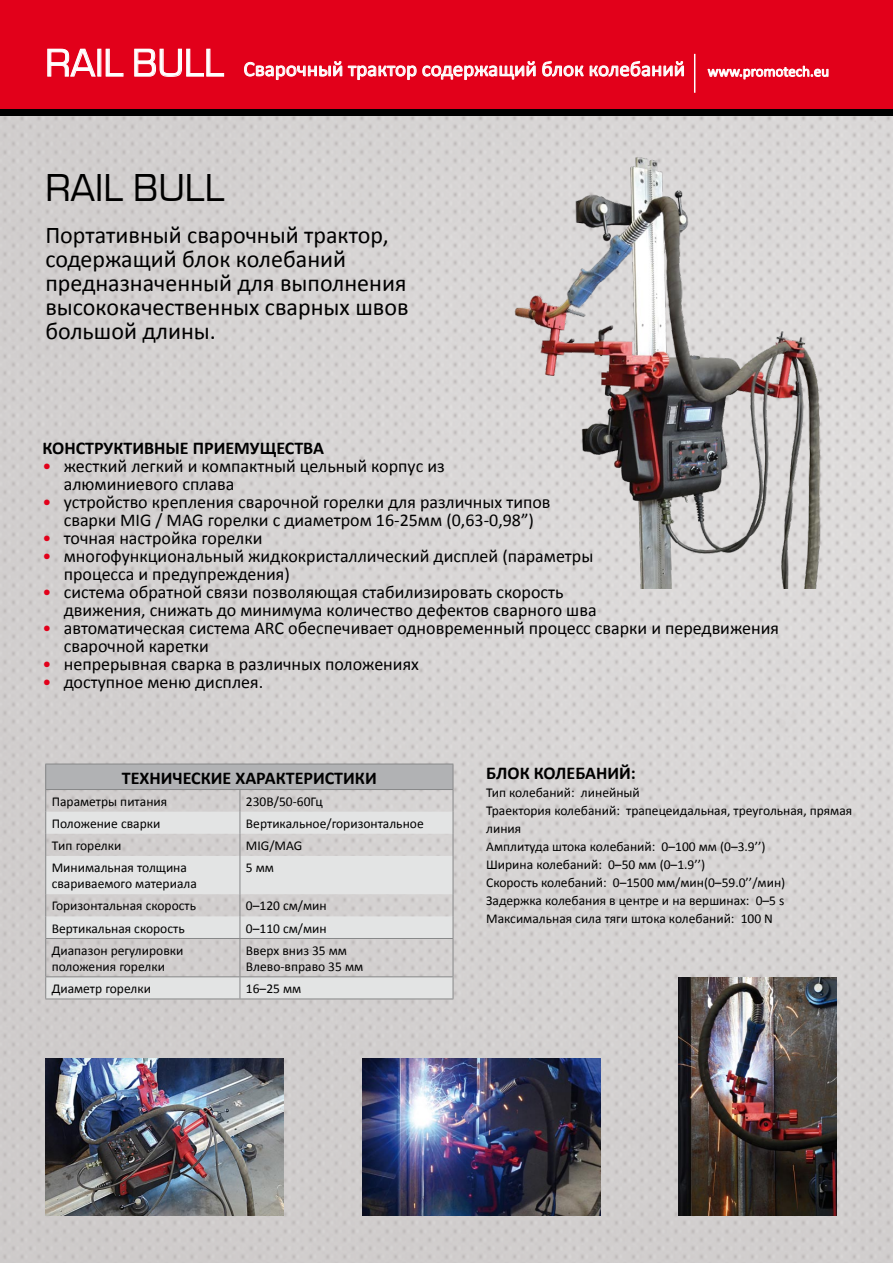
<style>
.page{position:relative;width:893px;height:1263px;background:#fff}
.page>*{position:absolute;margin:0;border:0;box-sizing:border-box;transform-origin:0 0}
.t1{font:36px "Euromode";color:#000}
.t2{font:24px/24px "Calibri";color:#000}
.t3{font:21px "Calibri";color:#fff}
.t4{font:18px/18px "Calibri";color:#000}
.t5{font:700 18px "Calibri";color:#000}
.t6{font:18px/36px "Calibri";color:#e2001a;text-align:justify}
.t7{font:13.5px/18px "Calibri";color:#000}
.s1{font-family:"Euromode";font-size:36px}
.s2{font-size:15px}
</style>
<div class="page">
<img style="left:0;top:116px;width:893px;height:1147px">
<div style="left:46px;top:764px;width:407px;height:25px;background:#b1b2b4"></div>
<svg style="left:46px;top:812px;width:407px;height:186px;fill:#e3e4e4"></svg>
<hr style="left:45px;top:856px;width:1px;height:38px;background:#878889">
<svg style="left:45px;top:894px;width:1px;height:44px"></svg>
<hr style="left:45px;top:938px;width:195px;height:1px;background:#878889">
<hr style="left:45px;top:939px;width:1px;height:37px;background:#878889">
<hr style="left:45px;top:976px;width:195px;height:1px;background:#878889">
<svg style="left:45px;top:977px;width:1px;height:21px"></svg>
<hr style="left:45px;top:998px;width:195px;height:1px;background:#878889">
<svg style="left:240px;top:790px;width:1px;height:66px"></svg>
<hr style="left:240px;top:856px;width:1px;height:38px;background:#878889">
<hr style="left:453px;top:856px;width:1px;height:38px;background:#878889">
<svg style="left:240px;top:894px;width:1px;height:44px"></svg>
<svg style="left:453px;top:894px;width:1px;height:44px"></svg>
<hr style="left:240px;top:938px;width:213px;height:1px;background:#878889">
<hr style="left:240px;top:939px;width:1px;height:37px;background:#878889">
<hr style="left:453px;top:939px;width:1px;height:37px;background:#878889">
<hr style="left:240px;top:976px;width:213px;height:1px;background:#878889">
<svg style="left:240px;top:977px;width:1px;height:21px"></svg>
<svg style="left:453px;top:977px;width:1px;height:21px"></svg>
<hr style="left:240px;top:998px;width:213px;height:1px;background:#878889">
<hr style="left:45px;top:764px;width:195px;height:1px;background:#878889">
<svg style="left:45px;top:764px;width:1px;height:92px"></svg>
<hr style="left:240px;top:764px;width:213px;height:1px;background:#878889">
<svg style="left:453px;top:764px;width:1px;height:92px"></svg>
<hr style="left:45px;top:789px;width:195px;height:1px;background:#878889">
<hr style="left:240px;top:789px;width:213px;height:1px;background:#878889">
<img style="left:45px;top:1058px;width:238px;height:157px">
<img style="left:362px;top:1058px;width:238px;height:157px">
<img style="left:679px;top:977px;width:157px;height:238px">
<div style="left:0;top:0;width:893px;height:109px;background:#e2001a"></div>
<svg style="left:47px;top:48px;width:49px;height:29px"></svg>
<svg style="left:105px;top:48px;width:19px;height:29px"></svg>
<svg style="left:134px;top:48px;width:90px;height:29px"></svg>
<svg style="left:244px;top:61px;width:292px;height:19px"></svg>
<svg style="left:542px;top:61px;width:142px;height:16px"></svg>
<div style="left:0;top:109px;width:893px;height:7px;background:#000"></div>
<hr style="left:694px;top:54px;width:1px;height:39px;background:#fff">
<svg style="left:707px;top:65px;width:122px;height:15px"></svg>
<img style="left:506px;top:143px;width:325px;height:445px">
<h3 class="t3" style="left:45px;top:56px;width:785px"><span class="s1">RAIL BULL</span> Сварочный трактор содержащий блок колебаний <span class="s2">www.promotech.eu</span></h3>
<h1 class="t1" style="left:45px;top:166px;width:181px">RAIL BULL</h1>
<h2 class="t2" style="left:45px;top:222px;width:365px">Портативный сварочный трактор, содержащий блок колебаний предназначенный для выполнения высококачественных сварных швов большой длины.</h2>
<h3 class="t5" style="left:43px;top:437px;width:283px">КОНСТРУКТИВНЫЕ ПРИЕМУЩЕСТВА</h3>
<p class="t4" style="left:64px;top:456px;width:717px">жесткий легкий и компактный цельный корпус из<br>алюминиевого сплава<br>устройство крепления сварочной горелки для различных типов<br>сварки MIG / MAG горелки с диаметром 16-25мм (0,63-0,98”)<br>точная настройка горелки<br>многофункциональный жидкокристаллический дисплей (параметры<br>процесса и предупреждения)<br>система обратной связи позволяющая стабилизировать скорость<br>движения, снижать до минимума количество дефектов сварного шва<br>автоматическая система ARC обеспечивает одновременный процесс сварки и передвижения сварочной каретки<br>непрерывная сварка в различных положениях<br>доступное меню дисплея.</p>
<h3 class="t6" style="left:43px;top:447px;width:10px">• • •</h3>
<h3 class="t6" style="left:43px;top:537px;width:10px">• • • •</h3>
<h3 class="t6" style="left:43px;top:663px;width:10px">•</h3>
<h3 class="t5" style="left:122px;top:766px;width:256px">ТЕХНИЧЕСКИЕ ХАРАКТЕРИСТИКИ</h3>
<p class="t7" style="left:52px;top:791px;width:117px">Параметры питания</p>
<p class="t7" style="left:246px;top:791px;width:78px">230B/50-60Гц</p>
<p class="t7" style="left:52px;top:814px;width:110px">Положение сварки</p>
<p class="t7" style="left:246px;top:814px;width:179px">Вертикальное/горизонтальное</p>
<p class="t7" style="left:52px;top:836px;width:71px">Tип горелки</p>
<p class="t7" style="left:246px;top:836px;width:58px">MIG/MAG</p>
<p class="t7" style="left:52px;top:859px;width:147px;line-height:16.2px">Mинимальная толщина свариваемого материала</p>
<p class="t7" style="left:246px;top:858px;width:30px">5 мм</p>
<p class="t7" style="left:52px;top:896px;width:146px">Горизонтальная скорость</p>
<p class="t7" style="left:246px;top:896px;width:82px">0–120 cм/мин</p>
<p class="t7" style="left:52px;top:918px;width:134px">Вертикальная скорость</p>
<p class="t7" style="left:246px;top:918px;width:82px">0–110 cм/мин</p>
<p class="t7" style="left:52px;top:941px;width:133px;line-height:16.2px">Диапазон регулировки положения горелки</p>
<p class="t7" style="left:246px;top:941px;width:119px;line-height:16.2px">Вверх вниз 35 мм<br>Влево-вправо 35 мм</p>
<p class="t7" style="left:52px;top:979px;width:101px">Диаметр горелки</p>
<p class="t7" style="left:246px;top:979px;width:57px">16–25 мм</p>
<h3 class="t5" style="left:486px;top:761px;width:151px">БЛОК КОЛЕБАНИЙ:</h3>
<p class="t7" style="left:486px;top:782px;width:368px">Тип колебаний: линейный<br>Траектория колебаний: трапецеидальная, треугольная, прямая линия<br>Амплитуда штока колебаний: 0–100 мм (0–3.9’’)<br>Ширина колебаний: 0–50 мм (0–1.9’’)<br>Скорость колебаний: 0–1500 мм/мин(0–59.0’’/мин)<br>Задержка колебания в центре и на вершинах: 0–5 s Mаксимальная сила тяги штока колебаний: 100 N</p>
</div>
